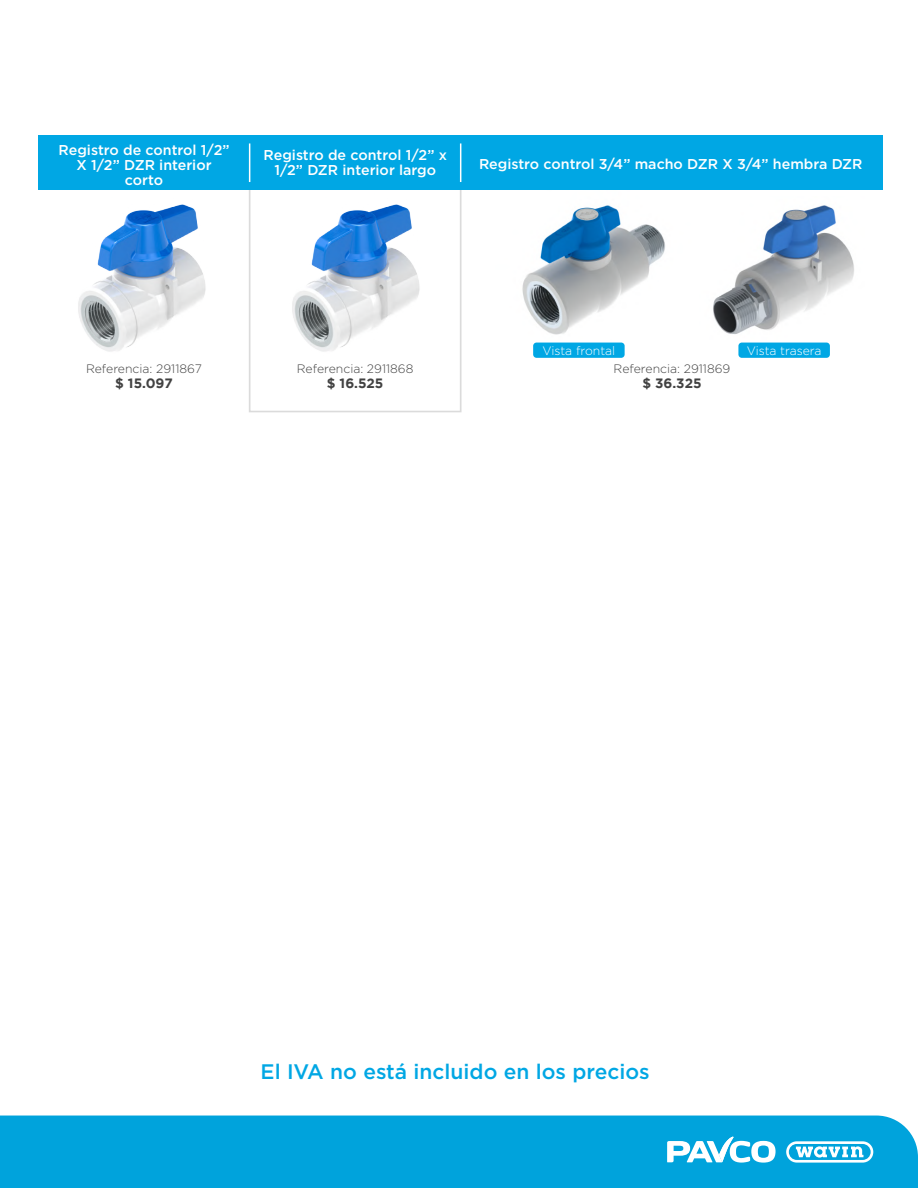
<style>
.page{position:relative;width:918px;height:1188px;background:#fff}
.page>*{position:absolute;margin:0;border:0;box-sizing:border-box;transform-origin:0 0}
.t1{font:500 21px "Gotham";color:#00a7e4}
.t2{font:500 14.25px/15px "Gotham";color:#fff;text-align:center}
.t3{font:700 13.5px "Gotham";color:#424242}
.t4{font:300 12.15px "Gotham";color:#424242}
.t5{font:300 12.15px "Gotham";color:#fff}
</style>
<div class="page">
<img style="left:522px;top:205px;width:143px;height:130px">
<div style="left:249px;top:181px;width:213px;height:231px;border:2px solid #dbdbdb"></div>
<div style="left:39px;top:136px;width:422px;height:54px;background:#00a7e4"></div>
<hr style="left:249px;top:143px;width:1px;height:39px;background:#fff">
<div style="left:452px;top:136px;width:431px;height:54px;background:#00a7e4"></div>
<img style="left:78px;top:204px;width:128px;height:148px">
<img style="left:292px;top:204px;width:128px;height:148px">
<hr style="left:460px;top:143px;width:1px;height:39px;background:#fff">
<img style="left:713px;top:205px;width:141px;height:129px">
<div style="left:533px;top:343px;width:92px;height:15px;background:#00a7e4;border-radius:3px"></div>
<div style="left:738px;top:343px;width:92px;height:15px;background:#00a7e4;border-radius:3px"></div>
<div style="left:0;top:1116px;width:918px;height:72px;background:#00a3dc"></div>
<svg style="left:667px;top:1137px;width:109px;height:26px"></svg>
<svg style="left:786px;top:1141px;width:87px;height:22px"></svg>
<p class="t2" style="left:59px;top:142px;width:172px">Registro de control 1/2”<br>X 1/2” DZR interior corto</p>
<p class="t2" style="left:264px;top:147px;width:185px">Registro de control 1/2” x<br>1/2” DZR interior largo</p>
<p class="t2" style="left:479px;top:156px;width:385px">Registro control 3/4” macho DZR X 3/4” hembra DZR</p>
<p class="t4" style="left:86px;top:362px;width:117px">Referencia: 2911867</p>
<p class="t3" style="left:115px;top:374px;width:59px">$ 15.097</p>
<p class="t4" style="left:297px;top:362px;width:118px">Referencia: 2911868</p>
<p class="t3" style="left:327px;top:374px;width:58px">$ 16.525</p>
<p class="t5" style="left:543px;top:344px;width:74px">Vista frontal</p>
<p class="t5" style="left:747px;top:344px;width:76px">Vista trasera</p>
<p class="t4" style="left:614px;top:362px;width:118px">Referencia: 2911869</p>
<p class="t3" style="left:642px;top:374px;width:61px">$ 36.325</p>
<h1 class="t1" style="left:261px;top:1059px;width:391px">El IVA no está incluido en los precios</h1>
</div>
